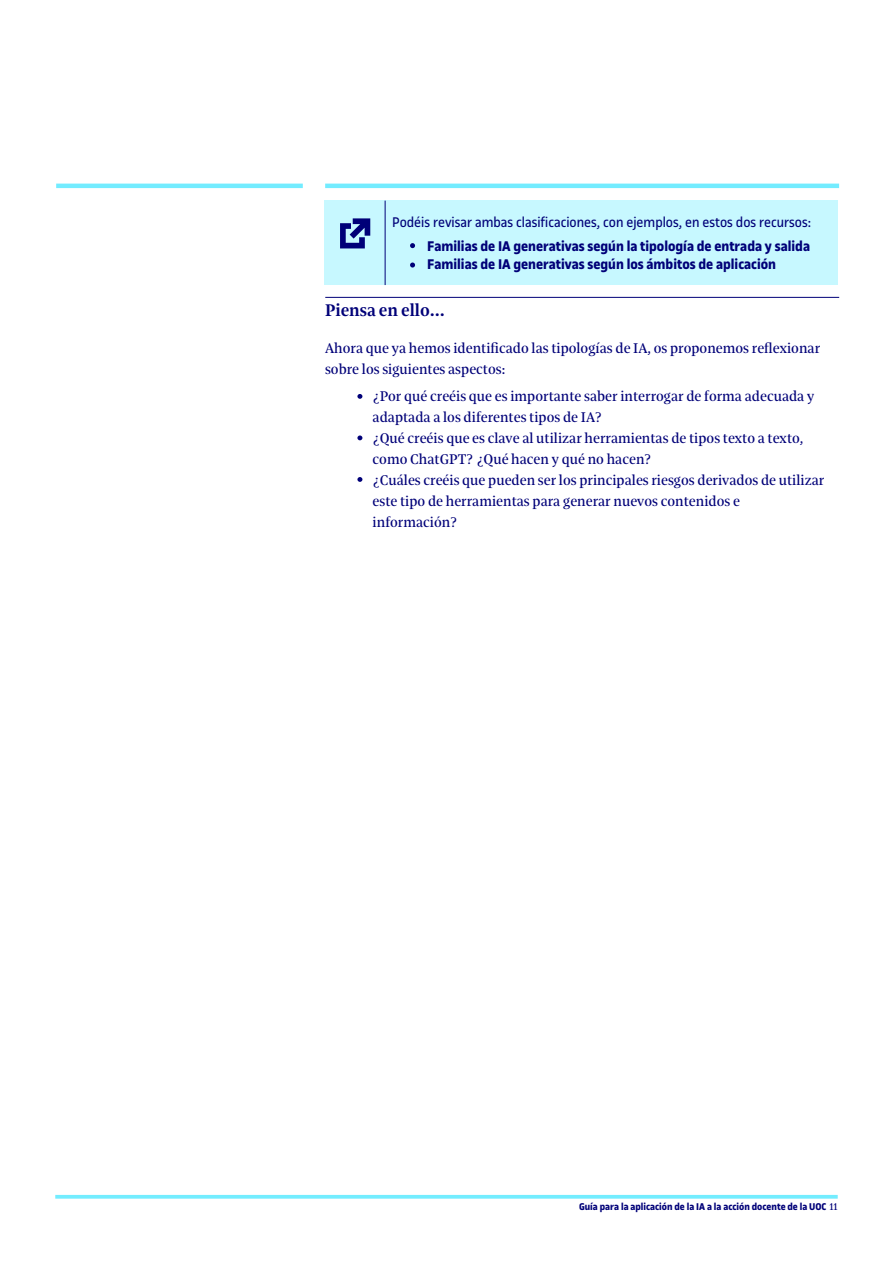
<style>
.page{position:relative;width:893px;height:1264px;background:#fff}
.page>*{position:absolute;margin:0;border:0;box-sizing:border-box;transform-origin:0 0}
.t1{font:700 18px "UOC Serif";color:#000078}
.t2{font:15px/21px "UOC Serif";color:#000078}
.t3{font:700 15px/18px "UOC Sans";color:#000078}
.t4{font:15px "UOC Sans";color:#000078}
.t5{font:700 10.5px "UOC Sans";color:#000078}
.s1{font-family:"UOC Serif";font-weight:400}
</style>
<div class="page">
<svg style="left:55px;top:1194px;width:783px;height:4px;fill:#73edff"></svg>
<div style="left:56px;top:183px;width:247px;height:5px;background:#73ecff"></div>
<div style="left:325px;top:183px;width:514px;height:5px;background:#73ecff"></div>
<div style="left:325px;top:201px;width:513px;height:84px;background:#c7f8ff"></div>
<svg style="left:410px;top:243px;width:5px;height:5px"></svg>
<svg style="left:340px;top:218px;width:30px;height:30px"></svg>
<svg style="left:410px;top:262px;width:5px;height:5px"></svg>
<svg style="left:357px;top:394px;width:5px;height:4px"></svg>
<svg style="left:357px;top:435px;width:5px;height:5px"></svg>
<hr style="left:325px;top:297px;width:514px;height:1px;background:#000078">
<svg style="left:357px;top:477px;width:5px;height:5px"></svg>
<p class="t4" style="left:392px;top:214px;width:421px">Podéis revisar ambas clasificaciones, con ejemplos, en estos dos recursos:</p>
<p class="t3" style="left:427px;top:237px;width:384px">Familias de IA generativas según la tipología de entrada y salida<br>Familias de IA generativas según los ámbitos de aplicación</p>
<p class="t1" style="left:325px;top:300px;width:121px">Piensa en ello...</p>
<p class="t2" style="left:325px;top:337px;width:497px">Ahora que ya hemos identificado las tipologías de IA, os proponemos reflexionar sobre los siguientes aspectos:</p>
<p class="t2" style="left:373px;top:385px;width:453px">¿Por qué creéis que es importante saber interrogar de forma adecuada y adaptada a los diferentes tipos de IA?<br>¿Qué creéis que es clave al utilizar herramientas de tipos texto a texto, como ChatGPT? ¿Qué hacen y qué no hacen?<br>¿Cuáles creéis que pueden ser los principales riesgos derivados de utilizar este tipo de herramientas para generar nuevos contenidos e información?</p>
<p class="t5" style="left:579px;top:1200px;width:260px">Guía para la aplicación de la IA a la acción docente de la UOC <span class="s1">11</span></p>
</div>
